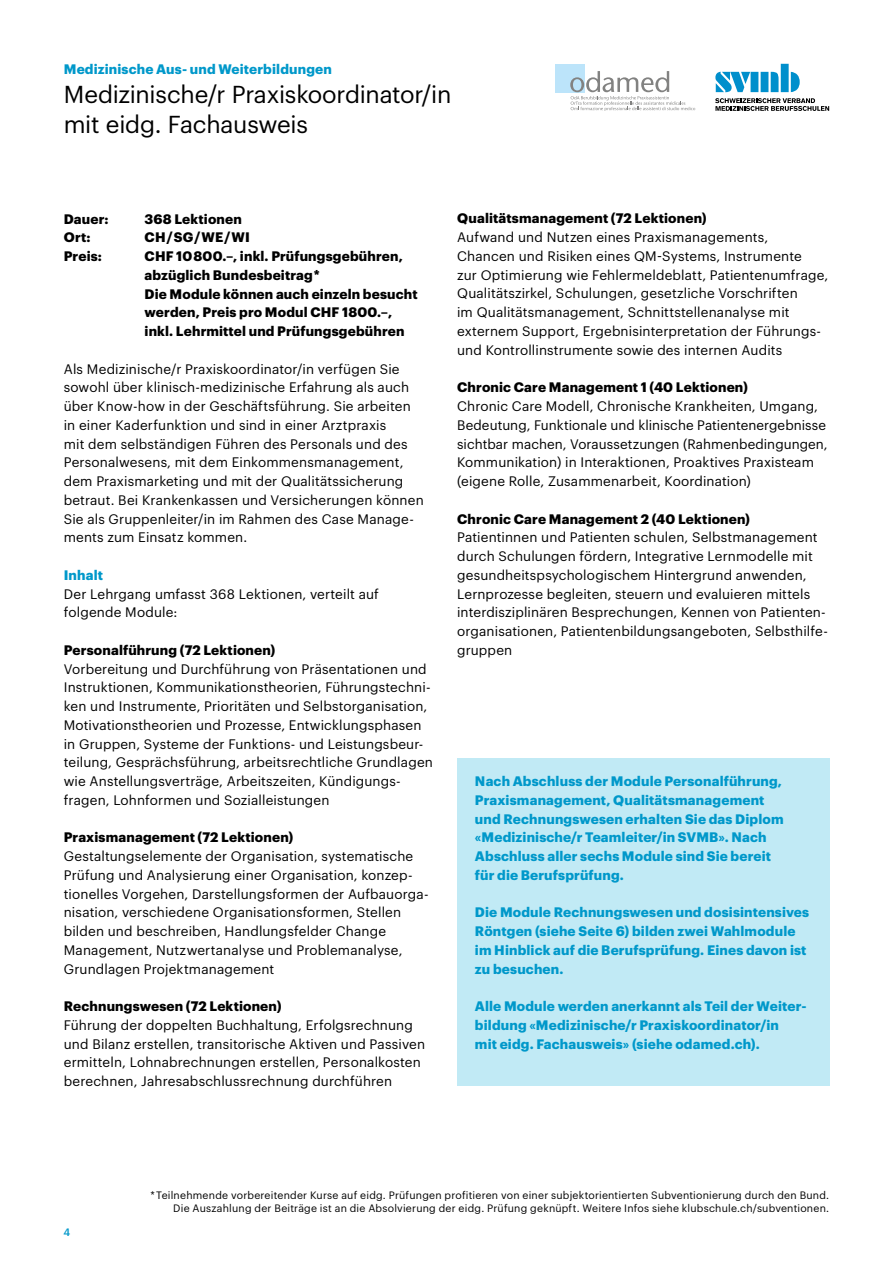
<style>
.page{position:relative;width:893px;height:1263px;background:#fff}
.page>*{position:absolute;margin:0;border:0;box-sizing:border-box;transform-origin:0 0}
.t1{font:24px/30px "Graphik";letter-spacing:-.01em;color:#000}
.t2{font:13.5px/18.8px "Graphik";letter-spacing:.01em;color:#000}
.t3{font:700 13.5px/18.8px "Graphik";letter-spacing:.01em;color:#0098ca}
.t4{font:700 13.5px/18.8px "Graphik";letter-spacing:.015em;color:#000}
.t5{font:10.5px/13.5px "Graphik";letter-spacing:.02em;color:#000;text-align:right}
.t6{font:500 10.5px "Graphik";color:#0098ca}
</style>
<div class="page">
<div style="left:457px;top:758px;width:372px;height:328px;background:#c1eaf5"></div>
<div style="left:555px;top:64px;width:30px;height:28px;background:#bce4fa"></div>
<svg style="left:570px;top:71px;width:125px;height:40px"></svg>
<svg style="left:715px;top:98px;width:114px;height:13px"></svg>
<svg style="left:715px;top:64px;width:85px;height:28px"></svg>
<p class="t3" style="left:64px;top:58px;width:270px">Medizinische Aus- und Weiterbildungen</p>
<h1 class="t1" style="left:64px;top:78px;width:389px">Medizinische/r Praxiskoordinator/in mit eidg. Fachausweis</h1>
<p class="t4" style="left:64px;top:208px;width:46px">Dauer:</p>
<p class="t4" style="left:145px;top:208px;width:99px">368 Lektionen</p>
<p class="t4" style="left:64px;top:227px;width:28px">Ort:</p>
<p class="t4" style="left:145px;top:227px;width:107px">CH / SG / WE / WI</p>
<p class="t4" style="left:64px;top:245px;width:40px">Preis:</p>
<p class="t4" style="left:145px;top:245px;width:275px">CHF 10 800.–, inkl. Prüfungsgebühren, abzüglich Bundesbeitrag*<br>Die Module können auch einzeln besucht werden, Preis pro Modul CHF 1800.–, inkl. Lehrmittel und Prüfungsgebühren</p>
<p class="t2" style="left:64px;top:358px;width:361px">Als Medizinische/r Praxiskoordinator/in verfügen Sie sowohl über klinisch-medizinische Erfahrung als auch über Know-how in der Geschäftsführung. Sie arbeiten in einer Kaderfunktion und sind in einer Arztpraxis<br>mit dem selbständigen Führen des Personals und des Personalwesens, mit dem Einkommensmanagement, dem Praxismarketing und mit der Qualitätssicherung betraut. Bei Krankenkassen und Versicherungen können Sie als Gruppenleiter/in im Rahmen des Case Manage&shy;ments zum Einsatz kommen.</p>
<p class="t3" style="left:64px;top:564px;width:41px">Inhalt</p>
<p class="t2" style="left:64px;top:583px;width:317px">Der Lehrgang umfasst 368 Lektionen, verteilt auf folgende Module:</p>
<p class="t4" style="left:64px;top:639px;width:213px">Personalführung (72 Lektionen)</p>
<p class="t2" style="left:64px;top:658px;width:371px">Vorbereitung und Durchführung von Präsentationen und Instruktionen, Kommunikationstheorien, Führungstechni&shy;ken und Instrumente, Prioritäten und Selbstorganisation, Motivationstheorien und Prozesse, Entwicklungsphasen in Gruppen, Systeme der Funktions- und Leistungsbeur&shy;teilung, Gesprächsführung, arbeitsrechtliche Grundlagen wie Anstellungsverträge, Arbeitszeiten, Kündigungs&shy;fragen, Lohnformen und Sozialleistungen</p>
<p class="t4" style="left:64px;top:827px;width:231px">Praxismanagement (72 Lektionen)</p>
<p class="t2" style="left:64px;top:846px;width:366px">Gestaltungselemente der Organisation, systematische Prüfung und Analysierung einer Organisation, konzep&shy;tionelles Vorgehen, Darstellungsformen der Aufbauorga&shy;nisation, verschiedene Organisationsformen, Stellen bilden und beschreiben, Handlungsfelder Change Management, Nutzwertanalyse und Problemanalyse, Grundlagen Projektmanagement</p>
<p class="t4" style="left:64px;top:996px;width:219px">Rechnungswesen (72 Lektionen)</p>
<p class="t2" style="left:64px;top:1014px;width:363px">Führung der doppelten Buchhaltung, Erfolgsrechnung und Bilanz erstellen, transitorische Aktiven und Passiven ermitteln, Lohnabrechnungen erstellen, Personalkosten berechnen, Jahresabschlussrechnung durchführen</p>
<p class="t4" style="left:457px;top:208px;width:251px">Qualitätsmanagement (72 Lektionen)</p>
<p class="t2" style="left:457px;top:227px;width:373px">Aufwand und Nutzen eines Praxismanagements, Chancen und Risiken eines QM-Systems, Instrumente<br>zur Optimierung wie Fehlermeldeblatt, Patientenumfrage, Qualitätszirkel, Schulungen, gesetzliche Vorschriften<br>im Qualitätsmanagement, Schnittstellenanalyse mit externem Support, Ergebnisinterpretation der Führungs&shy;und Kontrollinstrumente sowie des internen Audits</p>
<p class="t4" style="left:457px;top:377px;width:292px">Chronic Care Management 1 (40 Lektionen)</p>
<p class="t2" style="left:457px;top:396px;width:372px">Chronic Care Modell, Chronische Krankheiten, Umgang, Bedeutung, Funktionale und klinische Patientenergebnisse sichtbar machen, Voraussetzungen (Rahmenbedingungen, Kommunikation) in Interaktionen, Proaktives Praxisteam (eigene Rolle, Zusammenarbeit, Koordination)</p>
<p class="t4" style="left:457px;top:508px;width:294px">Chronic Care Management 2 (40 Lektionen)</p>
<p class="t2" style="left:457px;top:527px;width:372px">Patientinnen und Patienten schulen, Selbstmanagement durch Schulungen fördern, Integrative Lernmodelle mit gesundheitspsychologischem Hintergrund anwenden, Lernprozesse begleiten, steuern und evaluieren mittels interdisziplinären Besprechungen, Kennen von Patienten&shy;organisationen, Patientenbildungsangeboten, Selbsthilfe&shy;gruppen</p>
<p class="t3" style="left:475px;top:770px;width:310px">Nach Abschluss der Module Personalführung, Praxismanagement, Qualitätsmanagement und Rechnungswesen erhalten Sie das Diplom «Medizinische/r Teamleiter/in SVMB». Nach Abschluss aller sechs Module sind Sie bereit für die Berufsprüfung.</p>
<p class="t3" style="left:475px;top:902px;width:336px">Die Module Rechnungswesen und dosisintensives Röntgen (siehe Seite 6) bilden zwei Wahlmodule im Hinblick auf die Berufsprüfung. Eines davon ist zu besuchen.</p>
<p class="t3" style="left:475px;top:995px;width:332px">Alle Module werden anerkannt als Teil der Weiter&shy;bildung «Medizinische/r Praxiskoordinator/in<br>mit eidg. Fachausweis» (siehe odamed.ch).</p>
<p class="t6" style="left:63px;top:1224px;width:8px">4</p>
<p class="t5" style="left:150px;top:1187px;width:680px">* Teilnehmende vorbereitender Kurse auf eidg. Prüfungen profitieren von einer subjektorientierten Subventionierung durch den Bund.<br>Die Auszahlung der Beiträge ist an die Absolvierung der eidg. Prüfung geknüpft. Weitere Infos siehe klubschule.ch/subventionen.</p>
</div>
